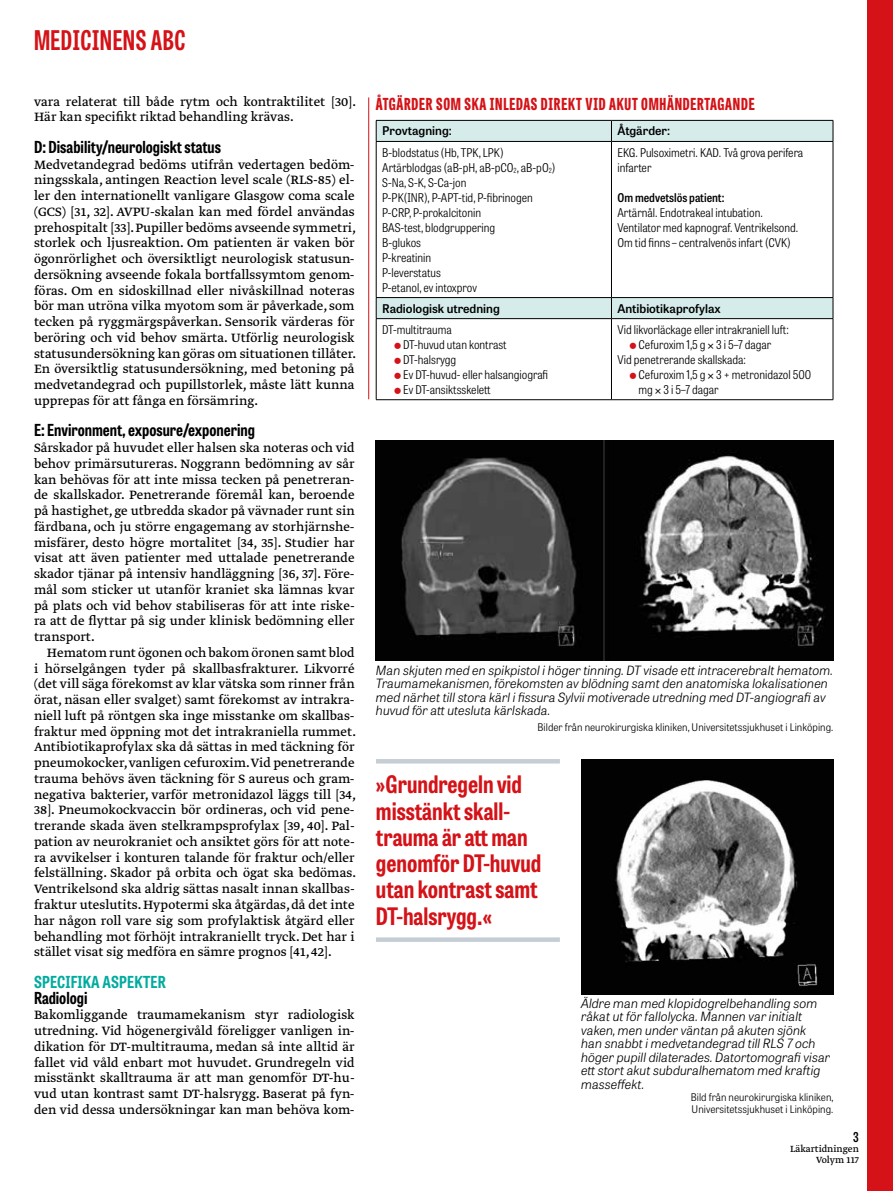
<style>
.page{position:relative;width:893px;height:1191px;background:#fff}
.page>*{position:absolute;margin:0;border:0;box-sizing:border-box;transform-origin:0 0}
.t1{font:700 27px "Tablet Gothic Compressed";letter-spacing:.02em;color:#d41217}
.t2{font:700 24px/26.2px "Tablet Gothic Condensed";color:#d41217}
.t3{font:700 16.5px "Tablet Gothic Condensed";color:#000}
.t4{font:800 16.5px "Tablet Gothic Compressed";letter-spacing:.045em;color:#d41217}
.t5{font:700 16.5px "Tablet Gothic Condensed";letter-spacing:.01em;color:#00ab9f}
.t6{font:14.25px/15.8px "Greta Text Pro Regular Min";color:#000;text-align:justify}
.t7{font:600 13.5px "Tablet Gothic Condensed";color:#000}
.t8{font:italic 300 12.75px/13.5px "Tablet Gothic";color:#000}
.t9{font:300 semi-condensed 12px/15px "Tablet Gothic";color:#000}
.t10{font:600 12px "Tablet Gothic";color:#000}
.t11{font:600 semi-condensed 12px "Tablet Gothic";color:#000}
.t12{font:300 10.5px/12px "Tablet Gothic Narrow";letter-spacing:.005em;color:#000}
.t13{font:10.5px/10.5px "Greta Text Pro";color:#000;text-align:right}
</style>
<div class="page">
<div style="left:867px;top:0;width:26px;height:1191px;background:#d41217"></div>
<svg style="left:377px;top:121px;width:456px;height:197px"></svg>
<hr style="left:376px;top:120px;width:235px;height:1px;background:#000">
<svg style="left:376px;top:121px;width:1px;height:20px"></svg>
<hr style="left:611px;top:120px;width:222px;height:1px;background:#000">
<svg style="left:611px;top:121px;width:1px;height:20px"></svg>
<svg style="left:833px;top:121px;width:1px;height:20px"></svg>
<hr style="left:376px;top:141px;width:235px;height:1px;background:#000">
<hr style="left:376px;top:142px;width:1px;height:155px;background:#000">
<hr style="left:611px;top:141px;width:222px;height:1px;background:#000">
<hr style="left:611px;top:142px;width:1px;height:155px;background:#000">
<hr style="left:833px;top:142px;width:1px;height:155px;background:#000">
<hr style="left:376px;top:297px;width:235px;height:1px;background:#000">
<svg style="left:376px;top:298px;width:1px;height:20px"></svg>
<hr style="left:611px;top:297px;width:222px;height:1px;background:#000">
<svg style="left:611px;top:298px;width:1px;height:20px"></svg>
<svg style="left:833px;top:298px;width:1px;height:20px"></svg>
<hr style="left:376px;top:318px;width:235px;height:1px;background:#000">
<hr style="left:376px;top:319px;width:1px;height:80px;background:#000">
<hr style="left:611px;top:318px;width:222px;height:1px;background:#000">
<hr style="left:611px;top:319px;width:1px;height:80px;background:#000">
<hr style="left:833px;top:319px;width:1px;height:80px;background:#000">
<hr style="left:376px;top:399px;width:235px;height:1px;background:#000">
<hr style="left:611px;top:399px;width:222px;height:1px;background:#000">
<hr style="left:368px;top:97px;width:1px;height:302px;background:#d41217">
<img style="left:376px;top:441px;width:457px;height:220px">
<img style="left:581px;top:759px;width:252px;height:235px">
<hr style="left:376px;top:759px;width:184px;height:4px;background:#c4ced4">
<div style="left:376px;top:937px;width:184px;height:5px;background:#c4ced4"></div>
<h1 class="t1" style="left:34px;top:22px;width:153px">MEDICINENS ABC</h1>
<p class="t6" style="left:34px;top:94px;width:324px">vara relaterat till både rytm och kontraktilitet [30].<br>Här kan specifikt riktad behandling krävas.</p>
<p class="t3" style="left:34px;top:135px;width:188px">D: Disability/neurologiskt status</p>
<p class="t6" style="left:34px;top:157px;width:324px">Medvetandegrad bedöms utifrån vedertagen bedöm&shy;ningsskala, antingen Reaction level scale (RLS-85) el&shy;ler den internationellt vanligare Glasgow coma scale (GCS) [31, 32]. AVPU-skalan kan med fördel användas prehospitalt [33]. Pupiller bedöms avseende symmetri, storlek och ljusreaktion. Om patienten är vaken bör ögonrörlighet och översiktligt neurologisk statusun&shy;dersökning avseende fokala bortfallssymtom genom&shy;föras. Om en sidoskillnad eller nivåskillnad noteras bör man utröna vilka myotom som är påverkade, som tecken på ryggmärgspåverkan. Sensorik värderas för beröring och vid behov smärta. Utförlig neurologisk statusundersökning kan göras om situationen tillåter.<br>En översiktlig statusundersökning, med betoning på medvetandegrad och pupillstorlek, måste lätt kunna upprepas för att fånga en försämring.</p>
<p class="t3" style="left:34px;top:419px;width:222px">E: Environment, exposure/exponering</p>
<p class="t6" style="left:34px;top:440px;width:322px">Sårskador på huvudet eller halsen ska noteras och vid behov primärsutureras. Noggrann bedömning av sår kan behövas för att inte missa tecken på penetreran&shy;de skallskador. Penetrerande föremål kan, beroende på hastighet, ge utbredda skador på vävnader runt sin färdbana, och ju större engagemang av storhjärnshe&shy;misfärer, desto högre mortalitet [34, 35]. Studier har visat att även patienter med uttalade penetrerande skador tjänar på intensiv handläggning [36, 37]. Före&shy;mål som sticker ut utanför kraniet ska lämnas kvar på plats och vid behov stabiliseras för att inte riske&shy;ra att de flyttar på sig under klinisk bedömning eller transport.</p>
<p class="t6" style="left:34px;top:645px;width:324px;text-indent:13px">Hematom runt ögonen och bakom öronen samt blod i hörselgången tyder på skallbasfrakturer. Likvorré (det vill säga förekomst av klar vätska som rinner från örat, näsan eller svalget) samt förekomst av intrakra&shy;niell luft på röntgen ska inge misstanke om skallbas&shy;fraktur med öppning mot det intrakraniella rummet.<br>Antibiotikaprofylax ska då sättas in med täckning för pneumokocker, vanligen cefuroxim. Vid penetrerande trauma behövs även täckning för S aureus och gram&shy;negativa bakterier, varför metronidazol läggs till [34, 38]. Pneumokockvaccin bör ordineras, och vid pene&shy;trerande skada även stelkrampsprofylax [39, 40]. Pal&shy;pation av neurokraniet och ansiktet görs för att note&shy;ra avvikelser i konturen talande för fraktur och/eller felställning. Skador på orbita och ögat ska bedömas.<br>Ventrikelsond ska aldrig sättas nasalt innan skallbas&shy;fraktur uteslutits. Hypotermi ska åtgärdas, då det inte har någon roll vare sig som profylaktisk åtgärd eller behandling mot förhöjt intrakraniellt tryck. Det har i stället visat sig medföra en sämre prognos [41, 42].</p>
<p class="t5" style="left:34px;top:970px;width:133px">Specifika aspekter</p>
<p class="t3" style="left:34px;top:986px;width:55px">Radiologi</p>
<p class="t6" style="left:34px;top:1007px;width:322px">Bakomliggande traumamekanism styr radiologisk utredning. Vid högenergivåld föreligger vanligen in&shy;dikation för DT-multitrauma, medan så inte alltid är fallet vid våld enbart mot huvudet. Grundregeln vid misstänkt skalltrauma är att man genomför DT-hu&shy;vud utan kontrast samt DT-halsrygg. Baserat på fyn&shy;den vid dessa undersökningar kan man behöva kom-</p>
<p class="t4" style="left:376px;top:92px;width:380px">ÅTGÄRDER SOM SKA INLEDAS DIREKT VID AKUT OMHÄNDERTAGANDE</p>
<p class="t10" style="left:382px;top:123px;width:71px">Provtagning:</p>
<p class="t10" style="left:617px;top:123px;width:54px">Åtgärder:</p>
<p class="t9" style="left:382px;top:144px;width:175px">B-blodstatus (Hb, TPK, LPK)<br>Artärblodgas (aB-pH, aB-pCO<sub>2</sub>, aB-pO<sub>2</sub>)<br>S-Na, S-K, S-Ca-jon<br>P-PK(INR), P-APT-tid, P-fibrinogen<br>P-CRP, P-prokalcitonin<br>BAS-test, blodgruppering<br>B-glukos<br>P-kreatinin<br>P-leverstatus<br>P-etanol, ev intoxprov</p>
<p class="t9" style="left:617px;top:144px;width:187px">EKG. Pulsoximetri. KAD. Två grova perifera infarter</p>
<p class="t11" style="left:617px;top:189px;width:109px">Om medvetslös patient:</p>
<p class="t9" style="left:617px;top:204px;width:182px">Artärnål. Endotrakeal intubation.<br>Ventilator med kapnograf. Ventrikelsond.<br>Om tid finns – centralvenös infart (CVK)</p>
<p class="t10" style="left:382px;top:300px;width:119px">Radiologisk utredning</p>
<p class="t10" style="left:617px;top:300px;width:105px">Antibiotikaprofylax</p>
<p class="t9" style="left:403px;top:321px;width:146px;text-indent:-21px">DT-multitrauma<br>DT-huvud utan kontrast<br>DT-halsrygg<br>Ev DT-huvud- eller halsangiografi<br>Ev DT-ansiktsskelett</p>
<p class="t9" style="left:617px;top:321px;width:173px">Vid likvorläckage eller intrakraniell luft:</p>
<p class="t9" style="left:639px;top:336px;width:134px">Cefuroxim 1,5 g 3 i 5–7 dagar</p>
<p class="t9" style="left:617px;top:351px;width:130px">Vid penetrerande skallskada:</p>
<p class="t9" style="left:639px;top:366px;width:174px">Cefuroxim 1,5 g 3 + metronidazol 500</p>
<p class="t9" style="left:639px;top:381px;width:82px">mg 3 i 5–7 dagar</p>
<p class="t8" style="left:376px;top:662px;width:458px">Man skjuten med en spikpistol i höger tinning. DT visade ett intracerebralt hematom.<br>Traumamekanismen, förekomsten av blödning samt den anatomiska lokalisationen med närhet till stora kärl i fissura Sylvii motiverade utredning med DT-angiografi av huvud för att utesluta kärlskada.</p>
<p class="t12" style="left:537px;top:721px;width:297px">Bilder från neurokirurgiska kliniken, Universitetssjukhuset i Linköping.</p>
<h2 class="t2" style="left:376px;top:770px;width:167px">»Grundregeln vid misstänkt skall&shy;trauma är att man genomför DT-huvud utan kontrast samt<br>DT-halsrygg.«</h2>
<p class="t8" style="left:581px;top:995px;width:251px">Äldre man med klopidogrelbehandling som råkat ut för fallolycka. Mannen var initialt vaken, men under väntan på akuten sjönk han snabbt i medvetandegrad till RLS 7 och höger pupill dilaterades. Datortomografi visar ett stort akut subduralhematom med kraftig masseffekt.</p>
<p class="t12" style="left:691px;top:1090px;width:144px">Bild från neurokirurgiska kliniken,<br>Universitetssjukhuset i Linköping.</p>
<p class="t7" style="left:853px;top:1127px;width:7px">3</p>
<p class="t13" style="left:790px;top:1144px;width:70px">Läkartidningen<br>Volym 117</p>
</div>
